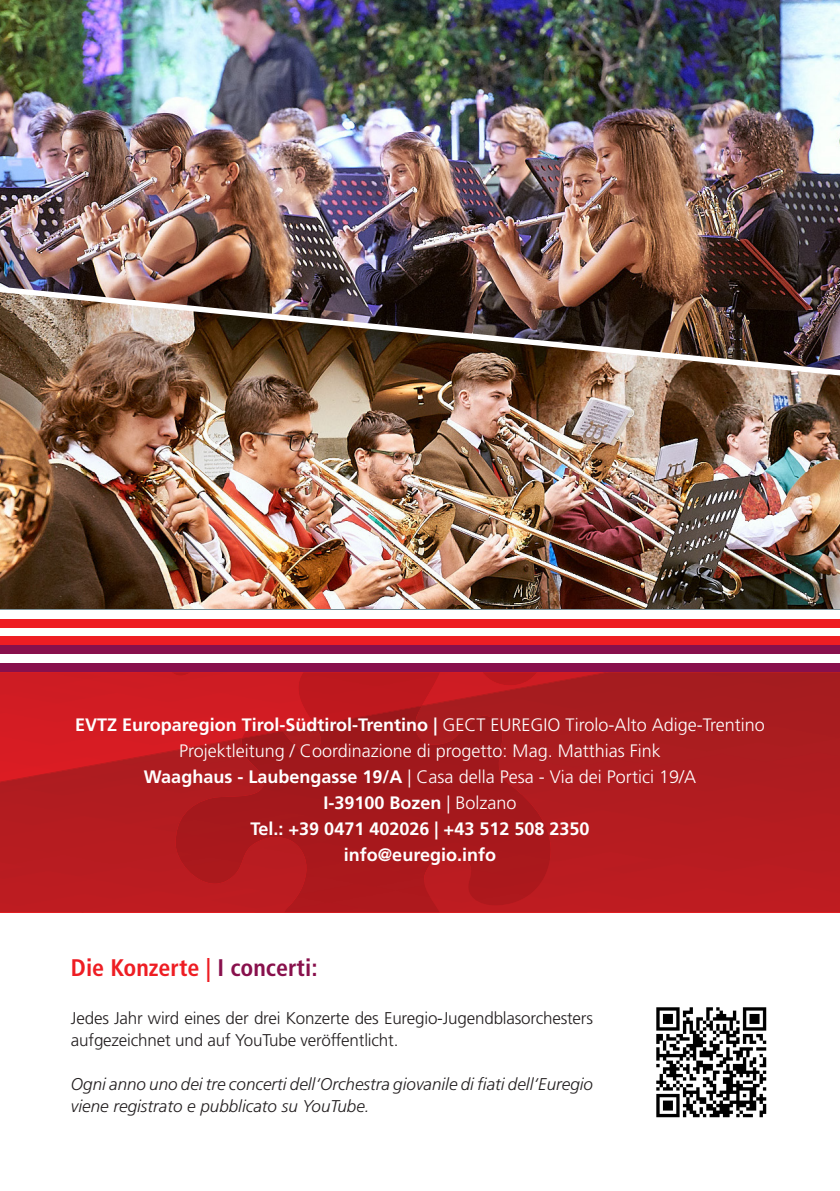
<style>
.page{position:relative;width:840px;height:1191px;background:#fff}
.page>*{position:absolute;margin:0;border:0;box-sizing:border-box;transform-origin:0 0}
.t1{font:700 condensed 24px "Frutiger LT Pro";color:#ee1d23}
.t2{font:300 18px/26px "Frutiger LT Pro";color:#fff;text-align:center}
.t3{font:300 17px/22px "Frutiger LT Pro";letter-spacing:-.01em;color:#231f20}
.t4{font:italic 300 17px/22px "Frutiger LT Pro";color:#231f20}
.s1{font-weight:700}
.s2{color:#88104c}
</style>
<div class="page">
<img style="left:0;top:405px;width:839px;height:204px">
<img style="left:0;top:0;width:839px;height:405px">
<div style="left:83px;top:782px;width:92px;height:130px;background:#b71c20"></div>
<div style="left:0;top:782px;width:83px;height:130px;background:#b61c20"></div>
<img style="left:554px;top:672px;width:285px;height:240px">
<img style="left:0;top:672px;width:608px;height:110px">
<img style="left:175px;top:706px;width:379px;height:206px">
<img style="left:242px;top:705px;width:180px;height:33px">
<div style="left:0;top:619px;width:839px;height:10px;background:#ee1d23"></div>
<div style="left:0;top:628px;width:839px;height:10px;background:#fff"></div>
<div style="left:0;top:637px;width:839px;height:10px;background:#ee1d23"></div>
<div style="left:0;top:645px;width:839px;height:11px;background:#88104c"></div>
<div style="left:0;top:654px;width:839px;height:10px;background:#fff"></div>
<div style="left:0;top:663px;width:839px;height:9px;background:#88104c"></div>
<hr style="left:0;top:609px;width:839px;height:1px;background:#7b9098">
<img style="left:656px;top:1007px;width:111px;height:111px">
<p class="t2" style="left:75px;top:712px;width:690px"><span class="s1">EVTZ Europaregion Tirol-Südtirol-Trentino |</span> GECT EUREGIO Tirolo-Alto Adige-Trentino Projektleitung / Coordinazione di progetto: Mag. Matthias Fink<br><span class="s1">Waaghaus - Laubengasse 19/A</span> | Casa della Pesa - Via dei Portici 19/A<br><span class="s1">I-39100 Bozen</span> | Bolzano<br><span class="s1">Tel.: +39 0471 402026 | +43 512 508 2350<br>info@euregio.info</span></p>
<h1 class="t1" style="left:71px;top:953px;width:248px">Die Konzerte | <span class="s2">I concerti:</span></h1>
<p class="t3" style="left:71px;top:1006px;width:523px">Jedes Jahr wird eines der drei Konzerte des Euregio-Jugendblasorchesters aufgezeichnet und auf YouTube veröffentlicht.</p>
<p class="t4" style="left:71px;top:1072px;width:523px">Ogni anno uno dei tre concerti dell‘Orchestra giovanile di fiati dell‘Euregio viene registrato e pubblicato su YouTube.</p>
</div>
